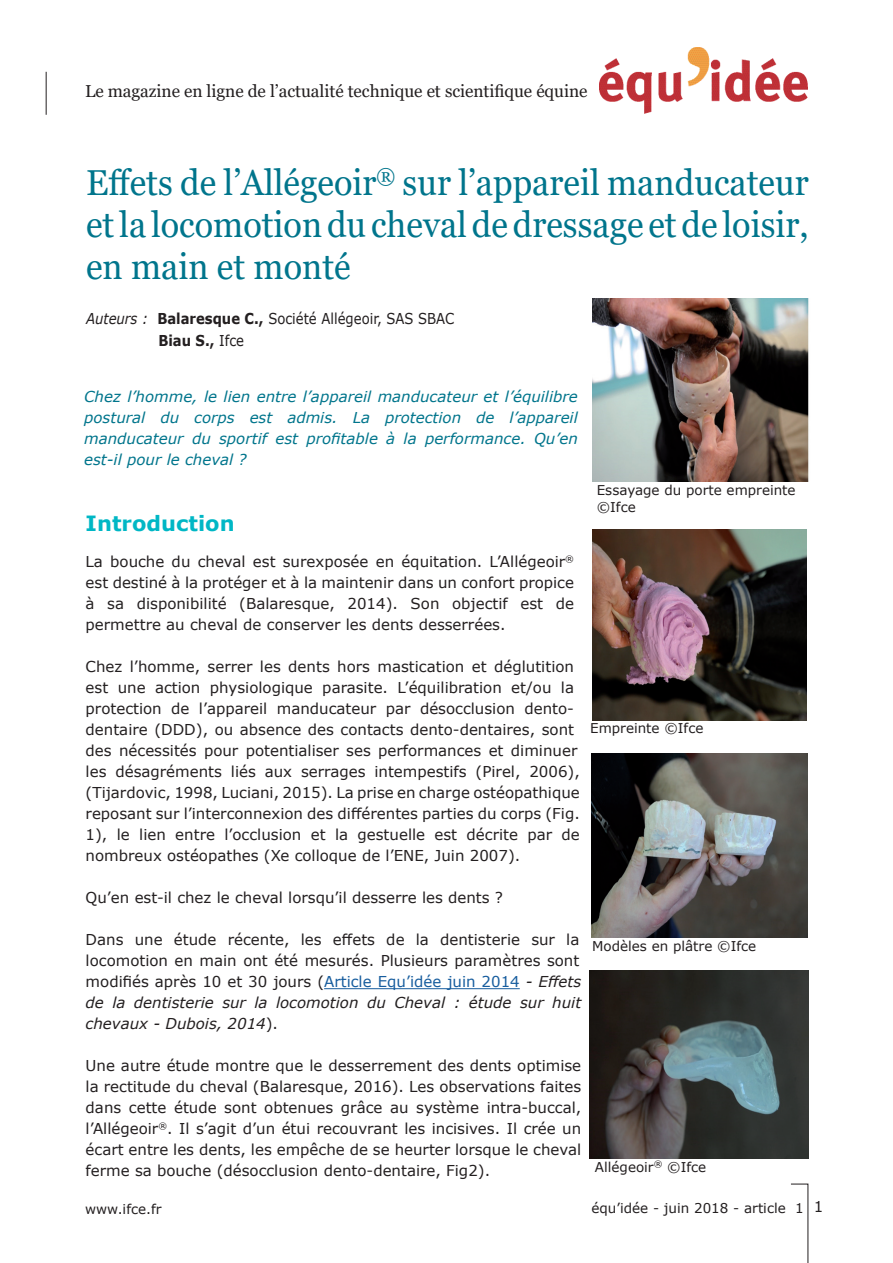
<style>
.page{position:relative;width:893px;height:1263px;background:#fff}
.page>*{position:absolute;margin:0;border:0;box-sizing:border-box;transform-origin:0 0}
.t1{font:36px/42px "Georgia";color:#00758c;text-align:justify;scale:.95 1}
.t2{font:700 21px "Verdana";color:#00b7c5}
.t3{font:17.25px "Georgia";letter-spacing:-.005em;color:#231f20}
.t4{font:15px/21px "Verdana";color:#231f20;text-align:justify}
.t5{font:italic 15px/21px "Verdana";color:#00758c;text-align:justify}
.t6{font:15px/22.5px "Verdana";color:#231f20;scale:.88 1}
.t7{font:13.5px/16.5px "Verdana";color:#231f20}
.s1{font-style:italic}
.s2{font-weight:700}
.s3{color:#175d9e}
.s4{font-size:15px}
</style>
<div class="page">
<svg style="left:791px;top:1183px;width:18px;height:80px"></svg>
<img style="left:599px;top:48px;width:209px;height:65px">
<hr style="left:46px;top:72px;width:1px;height:43px;background:#231f20">
<hr style="left:324px;top:988px;width:196px;height:1px;background:#175d9e">
<img style="left:590px;top:970px;width:218px;height:189px">
<img style="left:592px;top:529px;width:215px;height:191px">
<img style="left:591px;top:754px;width:216px;height:184px">
<img style="left:593px;top:298px;width:216px;height:184px">
<p class="t3" style="left:85px;top:81px;width:504px">Le magazine en ligne de l’actualité technique et scientifique équine</p>
<h1 class="t1" style="left:86px;top:162px;width:762px">Effets de l’Allégeoir<sup>®</sup> sur l’appareil manducateur et la locomotion du cheval de dressage et de loisir, en main et monté</h1>
<p class="t6" style="left:158px;top:307px;width:338px;text-indent:-72px"><span class="s1">Auteurs :</span> <span class="s2">Balaresque C.,</span> Société Allégeoir, SAS SBAC<br><span class="s2">Biau S.,</span> Ifce</p>
<p class="t5" style="left:84px;top:385px;width:495px">Chez l’homme, le lien entre l’appareil manducateur et l’équilibre postural du corps est admis. La protection de l’appareil manducateur du sportif est profitable à la performance. Qu’en est-il pour le cheval ?</p>
<h2 class="t2" style="left:86px;top:509px;width:150px">Introduction</h2>
<p class="t4" style="left:86px;top:551px;width:490px">La bouche du cheval est surexposée en équitation. L’Allégeoir<sup>® </sup>est destiné à la protéger et à la maintenir dans un confort propice à sa disponibilité (Balaresque, 2014). Son objectif est de permettre au cheval de conserver les dents desserrées.</p>
<p class="t4" style="left:86px;top:656px;width:496px;text-align:left">Chez l’homme, serrer les dents hors mastication et déglutition est une action physiologique parasite. L’équilibration et/ou la protection de l’appareil manducateur par désocclusion dento&shy;dentaire (DDD), ou absence des contacts dento-dentaires, sont des nécessités pour potentialiser ses performances et diminuer les désagréments liés aux serrages intempestifs (Pirel, 2006), (Tijardovic, 1998, Luciani, 2015). La prise en charge ostéopathique reposant sur l’interconnexion des différentes parties du corps (Fig.<br>1), le lien entre l’occlusion et la gestuelle est décrite par de nombreux ostéopathes (Xe colloque de l’ENE, Juin 2007).</p>
<p class="t4" style="left:86px;top:887px;width:419px">Qu’en est-il chez le cheval lorsqu’il desserre les dents ?</p>
<p class="t4" style="left:86px;top:929px;width:497px;text-align:left">Dans une étude récente, les effets de la dentisterie sur la locomotion en main ont été mesurés. Plusieurs paramètres sont modifiés après 10 et 30 jours (<span class="s3">Article Equ’idée juin 2014</span> <span class="s1">- Effets de la dentisterie sur la locomotion du Cheval : étude sur huit chevaux - Dubois, 2014</span>).</p>
<p class="t4" style="left:86px;top:1055px;width:497px">Une autre étude montre que le desserrement des dents optimise la rectitude du cheval (Balaresque, 2016). Les observations faites dans cette étude sont obtenues grâce au système intra-buccal, l’Allégeoir<sup>®</sup>. Il s’agit d’un étui recouvrant les incisives. Il crée un écart entre les dents, les empêche de se heurter lorsque le cheval ferme sa bouche (désocclusion dento-dentaire, Fig2).</p>
<p class="t7" style="left:597px;top:482px;width:200px">Essayage du porte empreinte ©Ifce</p>
<p class="t7" style="left:590px;top:719px;width:115px">Empreinte ©Ifce</p>
<p class="t7" style="left:592px;top:938px;width:166px">Modèles en plâtre ©Ifce</p>
<p class="t7" style="left:595px;top:1159px;width:113px">Allégeoir<sup>®</sup> ©Ifce</p>
<p class="t7" style="left:85px;top:1200px;width:78px">www.ifce.fr</p>
<p class="t7" style="left:591px;top:1199px;width:234px">équ’idée - juin 2018 - article 1 <span class="s4">1</span></p>
</div>
